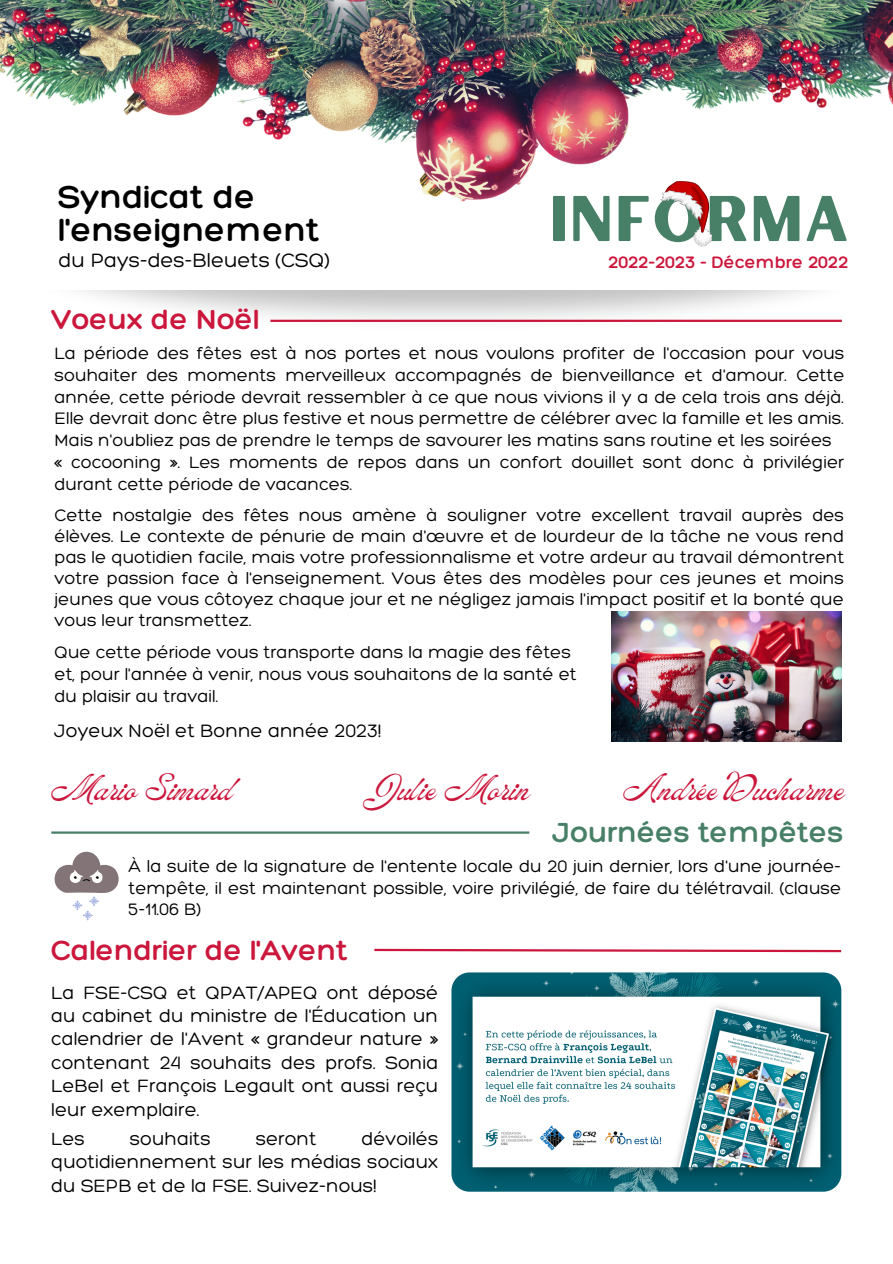
<style>
.page{position:relative;width:893px;height:1264px;background:#fff}
.page>*{position:absolute;margin:0;border:0;box-sizing:border-box;transform-origin:0 0}
.t1{font:64.5px "Hertical Sans Smooth";letter-spacing:.01em;color:#478067}
.t2{font:36px "ED Lavonia";color:#cb173c}
.t3{font:300 34.5px/32.5px "Hero";color:#000}
.t4{font:300 30px "Hero";color:#cb173c}
.t5{font:300 30px "Hero";color:#478067}
.t6{font:300 21px "Hero";color:#000}
.t7{font:300 19.5px "Hero";color:#000}
.t8{font:300 19.35px/23.4px "Hero";color:#000;text-align:justify}
.t9{font:300 18px/21.8px "Hero";color:#000}
.t10{font:300 18px "Hero";color:#cb173c}
</style>
<div class="page">
<img style="left:80px;top:290px;width:762px;height:32px">
<img style="left:0;top:0;width:892px;height:202px">
<svg style="left:660px;top:180px;width:53px;height:67px"></svg>
<hr style="left:270px;top:320px;width:571px;height:2px;background:#cb173c">
<img style="left:611px;top:611px;width:230px;height:131px">
<hr style="left:51px;top:831px;width:478px;height:2px;background:#478067">
<svg style="left:374px;top:948px;width:468px;height:5px"></svg>
<img style="left:451px;top:972px;width:390px;height:219px;border-radius:18px">
<svg style="left:55px;top:851px;width:64px;height:69px"></svg>
<h3 class="t3" style="left:59px;top:180px;width:262px">Syndicat de l'enseignement</h3>
<p class="t6" style="left:59px;top:247px;width:273px">du Pays-des-Bleuets (CSQ)</p>
<h3 class="t4" style="left:51px;top:301px;width:210px">Voeux de Noël</h3>
<h1 class="t1" style="left:549px;top:174px;width:301px">INFORMA</h1>
<p class="t10" style="left:608px;top:250px;width:241px">2022-2023 - Décembre 2022</p>
<p class="t9" style="left:55px;top:342px;width:791px">La période des fêtes est à nos portes et nous voulons profiter de l'occasion pour vous souhaiter des moments merveilleux accompagnés de bienveillance et d'amour. Cette année, cette période devrait ressembler à ce que nous vivions il y a de cela trois ans déjà.<br>Elle devrait donc être plus festive et nous permettre de célébrer avec la famille et les amis.<br>Mais n'oubliez pas de prendre le temps de savourer les matins sans routine et les soirées<br>« cocooning ». Les moments de repos dans un confort douillet sont donc à privilégier durant cette période de vacances.</p>
<p class="t9" style="left:55px;top:504px;width:791px;line-height:21px;text-align:justify">Cette nostalgie des fêtes nous amène à souligner votre excellent travail auprès des élèves. Le contexte de pénurie de main d'œuvre et de lourdeur de la tâche ne vous rend pas le quotidien facile, mais votre professionnalisme et votre ardeur au travail démontrent votre passion face à l'enseignement. Vous êtes des modèles pour ces jeunes et moins jeunes que vous côtoyez chaque jour et ne négligez jamais l'impact positif et la bonté que vous leur transmettez.</p>
<p class="t9" style="left:55px;top:641px;width:523px">Que cette période vous transporte dans la magie des fêtes et, pour l'année à venir, nous vous souhaitons de la santé et du plaisir au travail.</p>
<p class="t7" style="left:55px;top:718px;width:329px">Joyeux Noël et Bonne année 2023!</p>
<h2 class="t2" style="left:51px;top:771px;width:183px">Mario Simard</h2>
<h2 class="t2" style="left:363px;top:771px;width:168px">Julie Morin</h2>
<h2 class="t2" style="left:624px;top:771px;width:222px">Andrée Ducharme</h2>
<h3 class="t5" style="left:553px;top:813px;width:292px">Journées tempêtes</h3>
<p class="t9" style="left:129px;top:854px;width:714px;text-align:justify">À la suite de la signature de l'entente locale du 20 juin dernier, lors d'une journée&shy;tempête, il est maintenant possible, voire privilégié, de faire du télétravail. (clause 5-11.06 B)</p>
<h3 class="t4" style="left:51px;top:931px;width:298px">Calendrier de l'Avent</h3>
<p class="t8" style="left:51px;top:980px;width:388px">La FSE-CSQ et QPAT/APEQ ont déposé au cabinet du ministre de l'Éducation un calendrier de l'Avent « grandeur nature » contenant 24 souhaits des profs. Sonia LeBel et François Legault ont aussi reçu leur exemplaire.</p>
<p class="t8" style="left:51px;top:1126px;width:35px">Les</p>
<p class="t8" style="left:130px;top:1126px;width:82px">souhaits</p>
<p class="t8" style="left:256px;top:1126px;width:62px">seront</p>
<p class="t8" style="left:51px;top:1126px;width:388px;text-indent:310px">dévoilés quotidiennement sur les médias sociaux du SEPB et de la FSE. Suivez-nous!</p>
</div>
